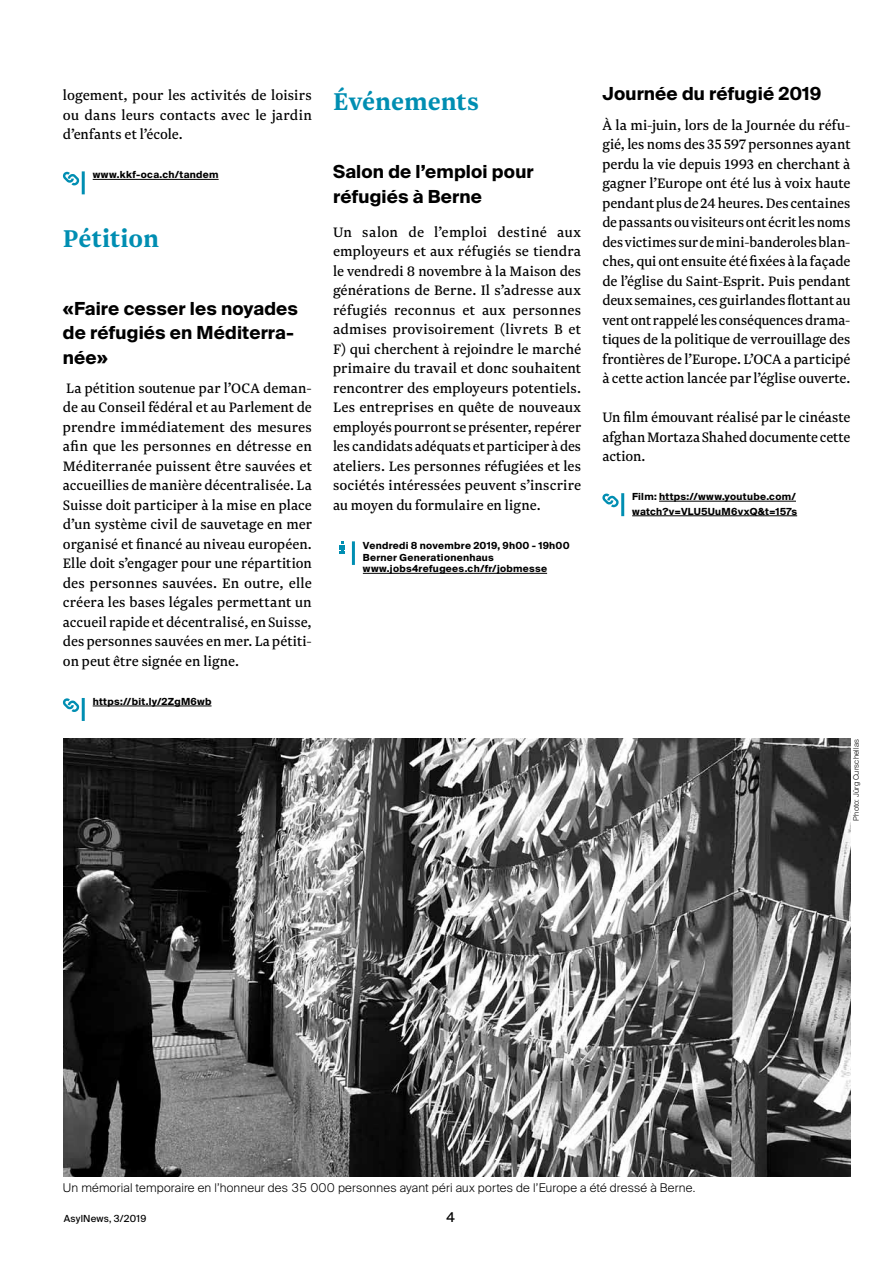
<style>
.page{position:relative;width:893px;height:1263px;background:#fff}
.page>*{position:absolute;margin:0;border:0;box-sizing:border-box;transform-origin:0 0}
.t1{font:700 28.5px "Newzald";color:#008eb2}
.t2{font:700 18px/24.3px "Suisse Intl";letter-spacing:.01em;color:#000}
.t3{font:16.05px/19.5px "Newzald";letter-spacing:.005em;color:#000;text-align:justify}
.t4{font:13.5px "Suisse Intl";color:#000}
.t5{font:300 12px "Suisse Intl";letter-spacing:.015em;color:#000}
.t6{font:700 9.75px/11.7px "Suisse Intl";letter-spacing:.03em;color:#000}
.t7{font:9.75px "Suisse Intl";letter-spacing:.02em;color:#000}
.t8{font:300 7.5px "Suisse Intl";letter-spacing:.025em;color:#000}
</style>
<div class="page">
<hr style="left:93px;top:179px;width:126px;height:1px;background:#000">
<hr style="left:93px;top:705px;width:119px;height:1px;background:#000">
<svg style="left:62px;top:173px;width:20px;height:12px"></svg>
<hr style="left:82px;top:171px;width:3px;height:23px;background:#008eb2">
<svg style="left:62px;top:699px;width:20px;height:12px"></svg>
<hr style="left:82px;top:698px;width:3px;height:23px;background:#008eb2">
<hr style="left:363px;top:573px;width:184px;height:1px;background:#000">
<svg style="left:340px;top:541px;width:5px;height:12px"></svg>
<hr style="left:352px;top:541px;width:3px;height:24px;background:#008eb2">
<hr style="left:659px;top:501px;width:137px;height:1px;background:#000">
<hr style="left:632px;top:515px;width:165px;height:1px;background:#000">
<svg style="left:602px;top:494px;width:17px;height:12px"></svg>
<hr style="left:621px;top:493px;width:3px;height:23px;background:#008eb2">
<img style="left:64px;top:739px;width:786px;height:437px">
<p class="t3" style="left:63px;top:85px;width:250px">logement, pour les activités de loisirs ou dans leurs contacts avec le jardin d’enfants et l’école.</p>
<p class="t6" style="left:93px;top:169px;width:127px">www.kkf-oca.ch/tandem</p>
<h1 class="t1" style="left:63px;top:220px;width:98px">Pétition</h1>
<p class="t2" style="left:63px;top:296px;width:237px">«Faire cesser les noyades de réfugiés en Méditerra&shy;née»</p>
<p class="t3" style="left:63px;top:378px;width:250px">La pétition soutenue par l’OCA deman&shy;de au Conseil fédéral et au Parlement de prendre immédiatement des mesures afin que les personnes en détresse en Méditerranée puissent être sauvées et accueillies de manière décentralisée. La Suisse doit participer à la mise en place d’un système civil de sauvetage en mer organisé et financé au niveau européen.<br>Elle doit s’engager pour une répartition des personnes sauvées. En outre, elle créera les bases légales permettant un accueil rapide et décentralisé, en Suisse, des personnes sauvées en mer. La pétiti&shy;on peut être signée en ligne.</p>
<p class="t6" style="left:93px;top:696px;width:120px">https://bit.ly/2ZgM6wb</p>
<h1 class="t1" style="left:333px;top:83px;width:147px">Événements</h1>
<p class="t2" style="left:333px;top:160px;width:202px">Salon de l’emploi pour réfugiés à Berne</p>
<p class="t3" style="left:333px;top:222px;width:250px">Un salon de l’emploi destiné aux employeurs et aux réfugiés se tiendra le vendredi 8 novembre à la Maison des générations de Berne. Il s’adresse aux réfugiés reconnus et aux personnes admises provisoirement (livrets B et F) qui cherchent à rejoindre le marché primaire du travail et donc souhaitent rencontrer des employeurs potentiels.<br>Les entreprises en quête de nouveaux employés pourront se présenter, repérer les candidats adéquats et participer à des ateliers. Les personnes réfugiées et les sociétés intéressées peuvent s’inscrire au moyen du formulaire en ligne.</p>
<p class="t6" style="left:363px;top:540px;width:208px">Vendredi 8 novembre 2019, 9h00 - 19h00<br>Berner Generationenhaus www.jobs4refugees.ch/fr/jobmesse</p>
<p class="t2" style="left:602px;top:82px;width:221px">Journée du réfugié 2019</p>
<p class="t3" style="left:602px;top:115px;width:250px">À la mi-juin, lors de la Journée du réfu&shy;gié, les noms des 35 597 personnes ayant perdu la vie depuis 1993 en cherchant à gagner l’Europe ont été lus à voix haute pendant plus de 24 heures. Des centaines de passants ou visiteurs ont écrit les noms des victimes sur de mini-banderoles blan&shy;ches, qui ont ensuite été fixées à la façade de l’église du Saint-Esprit. Puis pendant deux semaines, ces guirlandes flottant au vent ont rappelé les conséquences drama&shy;tiques de la politique de verrouillage des frontières de l’Europe. L’OCA a participé à cette action lancée par l’église ouverte.</p>
<p class="t3" style="left:602px;top:407px;width:250px">Un film émouvant réalisé par le cinéaste afghan Mortaza Shahed documente cette action.</p>
<p class="t6" style="left:632px;top:489px;width:166px;line-height:14.7px">Film: https://www.youtube.com/ watch?v=VLU5UuM6vxQ&amp;t=157s</p>
<p class="t8" style="left:852px;top:821px;width:83px;rotate:-90deg">Photo: Jürg Curschellas</p>
<p class="t5" style="left:63px;top:1180px;width:634px">Un mémorial temporaire en l’honneur des 35 000 personnes ayant péri aux portes de l’Europe a été dressé à Berne.</p>
<p class="t7" style="left:64px;top:1212px;width:84px">AsylNews, 3/2019</p>
<p class="t4" style="left:447px;top:1209px;width:10px">4</p>
</div>
